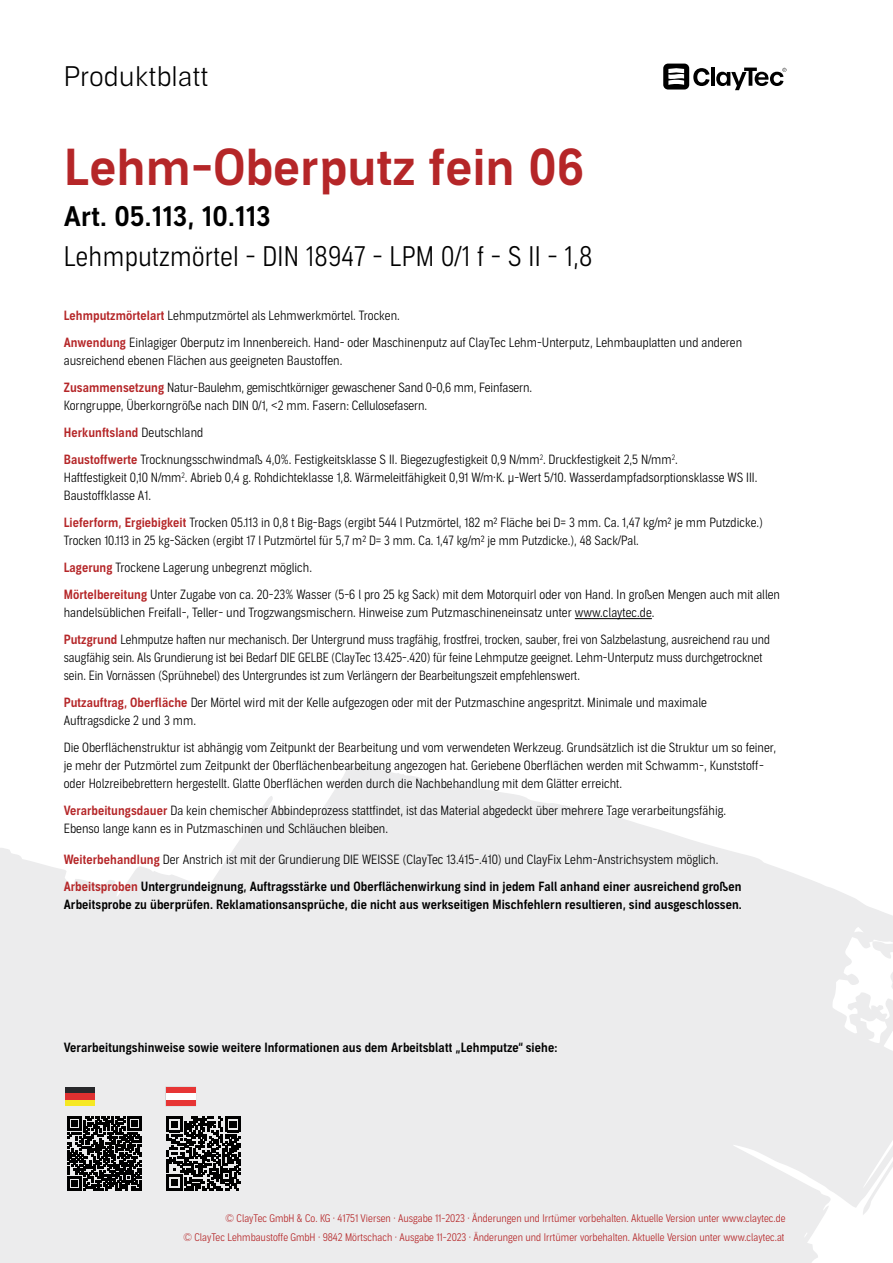
<style>
.page{position:relative;width:893px;height:1263px;background:#fff}
.page>*{position:absolute;margin:0;border:0;box-sizing:border-box;transform-origin:0 0}
.t1{font:49.5px "Aago Sm";letter-spacing:.01em;color:#b52628}
.t2{font:300 27px "Aago Condensed";letter-spacing:.01em;color:#000}
.t3{font:27px "Aago Sm";letter-spacing:.01em;color:#000}
.t4{font:300 27px "Aago";letter-spacing:.01em;color:#000}
.t5{font:300 12.75px/18px "Aago Condensed";color:#000}
.t6{font:12.75px/18px "Aago Condensed Sm";letter-spacing:.005em;color:#000}
.t7{font:12.75px "Aago Condensed Sm";letter-spacing:.005em;color:#b52628}
.t8{font:300 10.5px/18.9px "Aago Condensed";color:#b52628;text-align:right}
.s1{font-family:"Aago Condensed Sm";font-weight:400;color:#b52628}
.s2{font-family:"Aago Condensed";font-weight:300;color:#000}
.s3{color:#b52628}
</style>
<div class="page">
<svg style="left:0;top:766px;width:893px;height:496px;fill:#ececed"></svg>
<svg style="left:663px;top:64px;width:47px;height:26px"></svg>
<hr style="left:711px;top:67px;width:4px;height:19px;background:#000">
<svg style="left:716px;top:68px;width:70px;height:22px"></svg>
<hr style="left:575px;top:618px;width:77px;height:1px;background:#000">
<svg style="left:68px;top:1116px;width:74px;height:74px;background:#3b3b3c"></svg>
<div style="left:65px;top:1087px;width:30px;height:19px;background:#28282b"></div>
<svg style="left:65px;top:1099px;width:30px;height:7px"></svg>
<div style="left:65px;top:1093px;width:30px;height:6px;background:#de3030"></div>
<div style="left:166px;top:1087px;width:30px;height:19px;background:#e73535"></div>
<div style="left:166px;top:1093px;width:30px;height:6px;background:#fff"></div>
<svg style="left:167px;top:1116px;width:74px;height:74px;background:#4f4f50"></svg>
<h2 class="t4" style="left:64px;top:61px;width:146px">Produktblatt</h2>
<h1 class="t1" style="left:64px;top:139px;width:522px">Lehm-Oberputz fein 06</h1>
<h2 class="t3" style="left:64px;top:201px;width:208px">Art. 05.113, 10.113</h2>
<h2 class="t2" style="left:64px;top:242px;width:530px">Lehmputzmörtel - DIN 18947 - LPM 0/1 f - S II - 1,8</h2>
<p class="t5" style="left:64px;top:303px;width:680px;line-height:27px"><span class="s1">Lehmputzmörtelart</span> Lehmputzmörtel als Lehmwerkmörtel. Trocken.<br><span class="s1">Anwendung</span> Einlagiger Oberputz im Innenbereich. Hand- oder Maschinenputz auf ClayTec Lehm-Unterputz, Lehmbauplatten und anderen</p>
<p class="t5" style="left:64px;top:348px;width:470px;line-height:27px">ausreichend ebenen Flächen aus geeigneten Baustoffen.<br><span class="s1">Zusammensetzung</span> Natur-Baulehm, gemischtkörniger gewaschener Sand 0-0,6 mm, Feinfasern.</p>
<p class="t5" style="left:64px;top:397px;width:365px">Korngruppe, Überkorngröße nach DIN 0/1, &lt;2 mm. Fasern: Cellulosefasern.</p>
<p class="t7" style="left:64px;top:425px;width:141px">Herkunftsland <span class="s2">Deutschland</span></p>
<p class="t5" style="left:64px;top:451px;width:695px"><span class="s1">Baustoffwerte</span> Trocknungsschwindmaß 4,0%. Festigkeitsklasse S II. Biegezugfestigkeit 0,9 N/mm<sup>2</sup>. Druckfestigkeit 2,5 N/mm<sup>2</sup>.<br>Haftfestigkeit 0,10 N/mm<sup>2</sup>. Abrieb 0,4 g. Rohdichteklasse 1,8. Wärmeleitfähigkeit 0,91 W/m∙K. µ-Wert 5/10. Wasserdampfadsorptionsklasse WS III.<br>Baustoffklasse A1.</p>
<p class="t5" style="left:64px;top:514px;width:701px"><span class="s1">Lieferform, Ergiebigkeit</span> Trocken 05.113 in 0,8 t Big-Bags (ergibt 544 l Putzmörtel, 182 m2 Fläche bei D= 3 mm. Ca. 1,47 kg/m2 je mm Putzdicke.)<br>Trocken 10.113 in 25 kg-Säcken (ergibt 17 l Putzmörtel für 5,7 m2 D= 3 mm. Ca. 1,47 kg/m2 je mm Putzdicke.), 48 Sack/Pal.</p>
<p class="t5" style="left:64px;top:555px;width:718px;line-height:27px"><span class="s1">Lagerung</span> Trockene Lagerung unbegrenzt möglich.<br><span class="s1">Mörtelbereitung</span> Unter Zugabe von ca. 20-23% Wasser (5-6 l pro 25 kg Sack) mit dem Motorquirl oder von Hand. In großen Mengen auch mit allen</p>
<p class="t5" style="left:64px;top:600px;width:708px;line-height:27px">handelsüblichen Freifall-, Teller- und Trogzwangsmischern. Hinweise zum Putzmaschineneinsatz unter www.claytec.de.<br><span class="s1">Putzgrund</span> Lehmputze haften nur mechanisch. Der Untergrund muss tragfähig, frostfrei, trocken, sauber, frei von Salzbelastung, ausreichend rau und</p>
<p class="t5" style="left:64px;top:649px;width:700px">saugfähig sein. Als Grundierung ist bei Bedarf DIE GELBE (ClayTec 13.425-.420) für feine Lehmputze geeignet. Lehm-Unterputz muss durchgetrocknet sein. Ein Vornässen (Sprühnebel) des Untergrundes ist zum Verlängern der Bearbeitungszeit empfehlenswert.</p>
<p class="t5" style="left:64px;top:694px;width:645px"><span class="s1">Putzauftrag, Oberfläche</span> Der Mörtel wird mit der Kelle aufgezogen oder mit der Putzmaschine angespritzt. Minimale und maximale<br>Auftragsdicke 2 und 3 mm.</p>
<p class="t5" style="left:64px;top:739px;width:714px">Die Oberflächenstruktur ist abhängig vom Zeitpunkt der Bearbeitung und vom verwendeten Werkzeug. Grundsätzlich ist die Struktur um so feiner, je mehr der Putzmörtel zum Zeitpunkt der Oberflächenbearbeitung angezogen hat. Geriebene Oberflächen werden mit Schwamm-, Kunststoff&shy;oder Holzreibebrettern hergestellt. Glatte Oberflächen werden durch die Nachbehandlung mit dem Glätter erreicht.</p>
<p class="t5" style="left:64px;top:802px;width:664px"><span class="s1">Verarbeitungsdauer</span> Da kein chemischer Abbindeprozess stattfindet, ist das Material abgedeckt über mehrere Tage verarbeitungsfähig.<br>Ebenso lange kann es in Putzmaschinen und Schläuchen bleiben.</p>
<p class="t5" style="left:64px;top:851px;width:656px"><span class="s1">Weiterbehandlung</span> Der Anstrich ist mit der Grundierung DIE WEISSE (ClayTec 13.415-.410) und ClayFix Lehm-Anstrichsystem möglich.</p>
<p class="t6" style="left:64px;top:878px;width:680px"><span class="s3">Arbeitsproben</span> Untergrundeignung, Auftragsstärke und Oberflächenwirkung sind in jedem Fall anhand einer ausreichend großen<br>Arbeitsprobe zu überprüfen. Reklamationsansprüche, die nicht aus werkseitigen Mischfehlern resultieren, sind ausgeschlossen.</p>
<p class="t6" style="left:64px;top:1038px;width:495px">Verarbeitungshinweise sowie weitere Informationen aus dem Arbeitsblatt „Lehmputze“ siehe:</p>
<p class="t8" style="left:184px;top:1209px;width:603px">© ClayTec GmbH &amp; Co. KG · 41751 Viersen · Ausgabe 11-2023 · Änderungen und Irrtümer vorbehalten. Aktuelle Version unter www.claytec.de<br>© ClayTec Lehmbaustoffe GmbH · 9842 Mörtschach · Ausgabe 11-2023 · Änderungen und Irrtümer vorbehalten. Aktuelle Version unter www.claytec.at</p>
</div>
